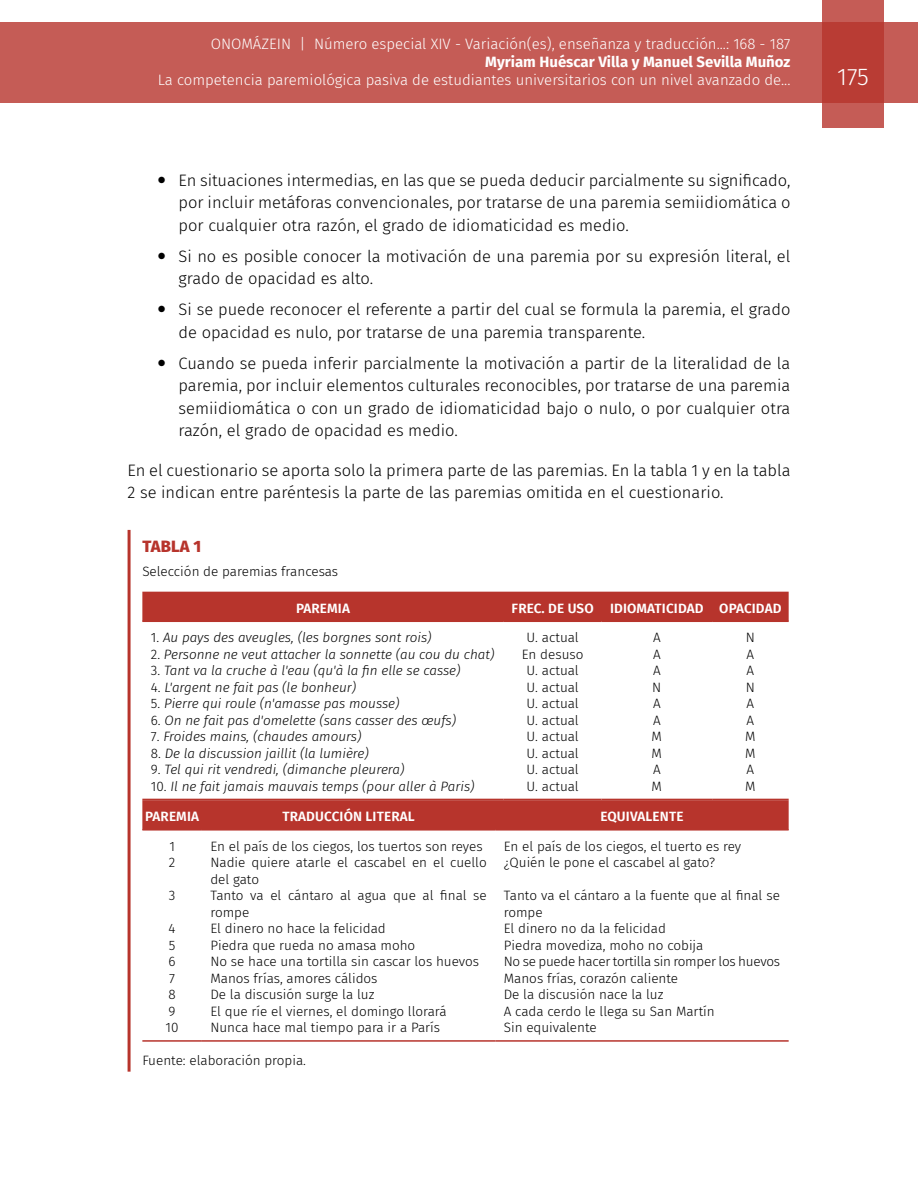
<style>
.page{position:relative;width:918px;height:1188px;background:#fff}
.page>*{position:absolute;margin:0;border:0;box-sizing:border-box;transform-origin:0 0}
.t1{font:300 24px "Fira Sans";color:#fff}
.t2{font:300 16.5px/22.5px "Fira Sans";color:#000}
.t3{font:800 16.5px "Fira Sans";letter-spacing:.01em;color:#b7342c}
.t4{font:300 15px "Fira Sans";color:#fff}
.t5{font:700 15px "Fira Sans";color:#fff}
.t6{font:300 13.5px/16.5px "Fira Sans";color:#000}
.t7{font:italic 300 13.5px "Fira Sans";color:#000}
.t8{font:600 13.5px "Fira Sans";letter-spacing:.01em;color:#fff}
.s1{font-style:normal}
</style>
<div class="page">
<div style="left:0;top:23px;width:918px;height:80px;background:#c55c56"></div>
<svg style="left:822px;top:0;width:62px;height:128px;background:#bd4740"></svg>
<hr style="left:128px;top:530px;width:3px;height:542px;background:#b7342c">
<div style="left:142px;top:592px;width:647px;height:29px;background:#b7342c"></div>
<hr style="left:142px;top:621px;width:362px;height:1px;background:#b7342c">
<hr style="left:504px;top:621px;width:98px;height:1px;background:#b7342c">
<hr style="left:602px;top:621px;width:110px;height:1px;background:#b7342c">
<hr style="left:712px;top:621px;width:77px;height:1px;background:#b7342c">
<hr style="left:142px;top:799px;width:362px;height:1px;background:#b7342c">
<hr style="left:504px;top:799px;width:98px;height:1px;background:#b7342c">
<hr style="left:602px;top:799px;width:110px;height:1px;background:#b7342c">
<hr style="left:712px;top:799px;width:77px;height:1px;background:#b7342c">
<div style="left:142px;top:800px;width:647px;height:29px;background:#b7342c"></div>
<hr style="left:142px;top:829px;width:60px;height:2px;background:#b7342c">
<hr style="left:202px;top:829px;width:293px;height:2px;background:#b7342c">
<hr style="left:495px;top:829px;width:294px;height:2px;background:#b7342c">
<hr style="left:142px;top:1040px;width:60px;height:2px;background:#b7342c">
<hr style="left:202px;top:1040px;width:293px;height:2px;background:#b7342c">
<hr style="left:495px;top:1040px;width:294px;height:2px;background:#b7342c">
<p class="t4" style="left:211px;top:34px;width:581px">ONOMÁZEIN | Número especial XIV - Variación(es), enseñanza y traducción...: 168 - 187</p>
<p class="t5" style="left:485px;top:50px;width:307px">Myriam Huéscar Villa y Manuel Sevilla Muñoz</p>
<p class="t4" style="left:158px;top:70px;width:634px">La competencia paremiológica pasiva de estudiantes universitarios con un nivel avanzado de...</p>
<h1 class="t1" style="left:837px;top:60px;width:33px">175</h1>
<p class="t2" style="left:179px;top:168px;width:614px;text-align:justify">En situaciones intermedias, en las que se pueda deducir parcialmente su significado, por incluir metáforas convencionales, por tratarse de una paremia semiidiomática o por cualquier otra razón, el grado de idiomaticidad es medio.</p>
<p class="t2" style="left:179px;top:244px;width:613px">Si no es posible conocer la motivación de una paremia por su expresión literal, el grado de opacidad es alto.</p>
<p class="t2" style="left:179px;top:298px;width:613px">Si se puede reconocer el referente a partir del cual se formula la paremia, el grado de opacidad es nulo, por tratarse de una paremia transparente.</p>
<p class="t2" style="left:179px;top:351px;width:613px;text-align:justify">Cuando se pueda inferir parcialmente la motivación a partir de la literalidad de la paremia, por incluir elementos culturales reconocibles, por tratarse de una paremia semiidiomática o con un grado de idiomaticidad bajo o nulo, o por cualquier otra razón, el grado de opacidad es medio.</p>
<p class="t2" style="left:128px;top:458px;width:665px">En el cuestionario se aporta solo la primera parte de las paremias. En la tabla 1 y en la tabla<br>2 se indican entre paréntesis la parte de las paremias omitida en el cuestionario.</p>
<p class="t3" style="left:142px;top:532px;width:60px">TABLA 1</p>
<p class="t6" style="left:142px;top:563px;width:197px">Selección de paremias francesas</p>
<p class="t8" style="left:296px;top:597px;width:55px">PAREMIA</p>
<p class="t8" style="left:512px;top:597px;width:271px">FREC. DE USO IDIOMATICIDAD OPACIDAD</p>
<p class="t7" style="left:151px;top:628px;width:282px"><span class="s1">1.</span> Au pays des aveugles, (les borgnes sont rois)</p>
<p class="t7" style="left:151px;top:645px;width:345px"><span class="s1">2.</span> Personne ne veut attacher la sonnette (au cou du chat)</p>
<p class="t7" style="left:151px;top:661px;width:311px"><span class="s1">3.</span> Tant va la cruche à l'eau (qu'à la fin elle se casse)</p>
<p class="t7" style="left:151px;top:678px;width:207px"><span class="s1">4.</span> L'argent ne fait pas (le bonheur)</p>
<p class="t7" style="left:151px;top:694px;width:250px"><span class="s1">5.</span> Pierre qui roule (n'amasse pas mousse)</p>
<p class="t7" style="left:151px;top:711px;width:307px"><span class="s1">6.</span> On ne fait pas d'omelette (sans casser des œufs)</p>
<p class="t7" style="left:151px;top:727px;width:212px"><span class="s1">7.</span> Froides mains, (chaudes amours)</p>
<p class="t7" style="left:151px;top:744px;width:219px"><span class="s1">8.</span> De la discussion jaillit (la lumière)</p>
<p class="t7" style="left:151px;top:760px;width:255px"><span class="s1">9.</span> Tel qui rit vendredi, (dimanche pleurera)</p>
<p class="t7" style="left:151px;top:777px;width:325px"><span class="s1">10.</span> Il ne fait jamais mauvais temps (pour aller à Paris)</p>
<p class="t6" style="left:522px;top:629px;width:63px;text-align:center">U. actual<br>En desuso<br>U. actual<br>U. actual<br>U. actual<br>U. actual<br>U. actual<br>U. actual<br>U. actual<br>U. actual</p>
<p class="t6" style="left:652px;top:629px;width:12px;text-align:justify">A A A N A A M M A M</p>
<p class="t6" style="left:745px;top:629px;width:12px;text-align:justify">N A A N A A M M A M</p>
<p class="t8" style="left:145px;top:806px;width:55px">PAREMIA</p>
<p class="t8" style="left:283px;top:806px;width:134px">TRADUCCIÓN LITERAL</p>
<p class="t8" style="left:600px;top:806px;width:85px">EQUIVALENTE</p>
<p class="t6" style="left:169px;top:838px;width:8px">1<br>2</p>
<p class="t6" style="left:169px;top:887px;width:8px">3</p>
<p class="t6" style="left:166px;top:920px;width:15px">4<br>5<br>6<br>7<br>8<br>9<br>10</p>
<p class="t6" style="left:210px;top:838px;width:278px">En el país de los ciegos, los tuertos son reyes<br>Nadie quiere atarle el cascabel en el cuello del gato<br>Tanto va el cántaro al agua que al final se rompe<br>El dinero no hace la felicidad<br>Piedra que rueda no amasa moho<br>No se hace una tortilla sin cascar los huevos<br>Manos frías, amores cálidos<br>De la discusión surge la luz<br>El que ríe el viernes, el domingo llorará<br>Nunca hace mal tiempo para ir a París</p>
<p class="t6" style="left:504px;top:838px;width:239px">En el país de los ciegos, el tuerto es rey ¿Quién le pone el cascabel al gato?</p>
<p class="t6" style="left:504px;top:887px;width:278px">Tanto va el cántaro a la fuente que al final se rompe<br>El dinero no da la felicidad<br>Piedra movediza, moho no cobija<br>No se puede hacer tortilla sin romper los huevos<br>Manos frías, corazón caliente<br>De la discusión nace la luz<br>A cada cerdo le llega su San Martín<br>Sin equivalente</p>
<p class="t6" style="left:142px;top:1052px;width:165px">Fuente: elaboración propia.</p>
</div>
